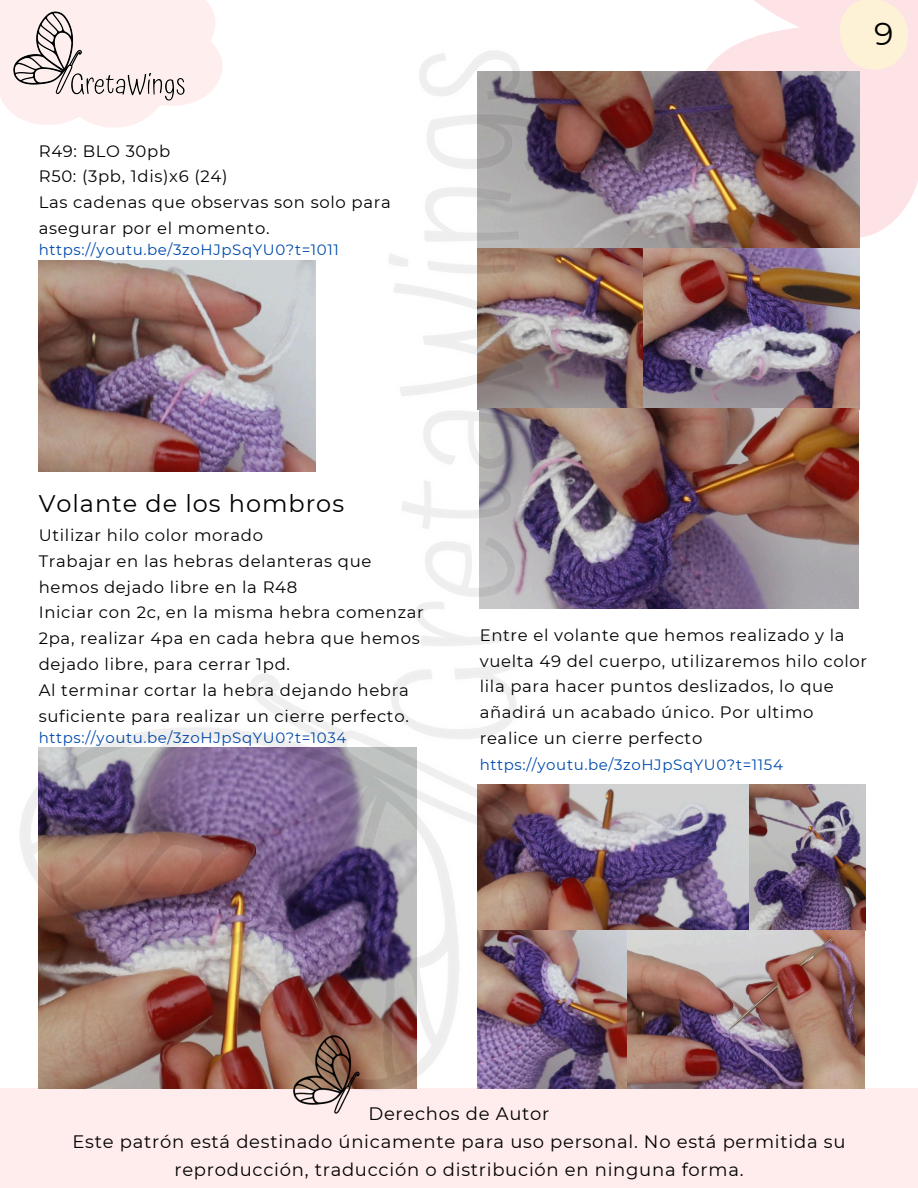
<style>
.page{position:relative;width:918px;height:1188px;background:#fff}
.page>*{position:absolute;margin:0;border:0;box-sizing:border-box;transform-origin:0 0}
.t1{font:31.65px "Montserrat";color:#000}
.t2{font:24px "Montserrat";letter-spacing:.04em;color:#000}
.t3{font:18px/28.2px "Montserrat";letter-spacing:.04em;color:#000;text-align:center}
.t4{font:16.5px/25.8px "Montserrat";letter-spacing:.04em;color:#000}
.t5{font:15px "Montserrat";letter-spacing:.04em;color:#004aad}
</style>
<div class="page">
<div style="left:0;top:0;width:222px;height:128px;background:#ffecec"></div>
<img style="left:13px;top:11px;width:61px;height:70px">
<svg style="left:688px;top:0;width:230px;height:239px;fill:#fde3e6"></svg>
<svg style="left:834px;top:0;width:78px;height:70px;background:#fdedda"></svg>
<div style="left:0;top:1088px;width:918px;height:100px;background:#ffecec"></div>
<img style="left:294px;top:1092px;width:55px;height:22px">
<img style="left:569px;top:72px;width:290px;height:176px">
<img style="left:569px;top:248px;width:74px;height:161px">
<img style="left:643px;top:248px;width:216px;height:161px">
<img style="left:569px;top:409px;width:290px;height:199px">
<img style="left:569px;top:785px;width:181px;height:146px">
<img style="left:750px;top:785px;width:115px;height:146px">
<img style="left:569px;top:931px;width:296px;height:157px">
<img style="left:18px;top:42px;width:551px;height:1050px">
<h1 class="t4" style="left:39px;top:138px;width:354px">R49: BLO 30pb<br>R50: (3pb, 1dis)x6 (24)<br>Las cadenas que observas son solo para asegurar por el momento.</h1>
<p class="t5" style="left:39px;top:241px;width:302px">https://youtu.be/3zoHJpSqYU0?t=1011</p>
<p class="t1" style="left:874px;top:14px;width:21px">9</p>
<p class="t2" style="left:39px;top:488px;width:307px">Volante de los hombros</p>
<p class="t4" style="left:39px;top:522px;width:387px">Utilizar hilo color morado<br>Trabajar en las hebras delanteras que hemos dejado libre en la R48<br>Iniciar con 2c, en la misma hebra comenzar 2pa, realizar 4pa en cada hebra que hemos dejado libre, para cerrar 1pd.<br>Al terminar cortar la hebra dejando hebra suficiente para realizar un cierre perfecto.</p>
<p class="t5" style="left:39px;top:729px;width:309px">https://youtu.be/3zoHJpSqYU0?t=1034</p>
<p class="t4" style="left:480px;top:622px;width:389px">Entre el volante que hemos realizado y la vuelta 49 del cuerpo, utilizaremos hilo color lila para hacer puntos deslizados, lo que añadirá un acabado único. Por ultimo realice un cierre perfecto</p>
<p class="t5" style="left:480px;top:756px;width:305px">https://youtu.be/3zoHJpSqYU0?t=1154</p>
<p class="t3" style="left:73px;top:1099px;width:774px">Derechos de Autor<br>Este patrón está destinado únicamente para uso personal. No está permitida su reproducción, traducción o distribución en ninguna forma.</p>
</div>
